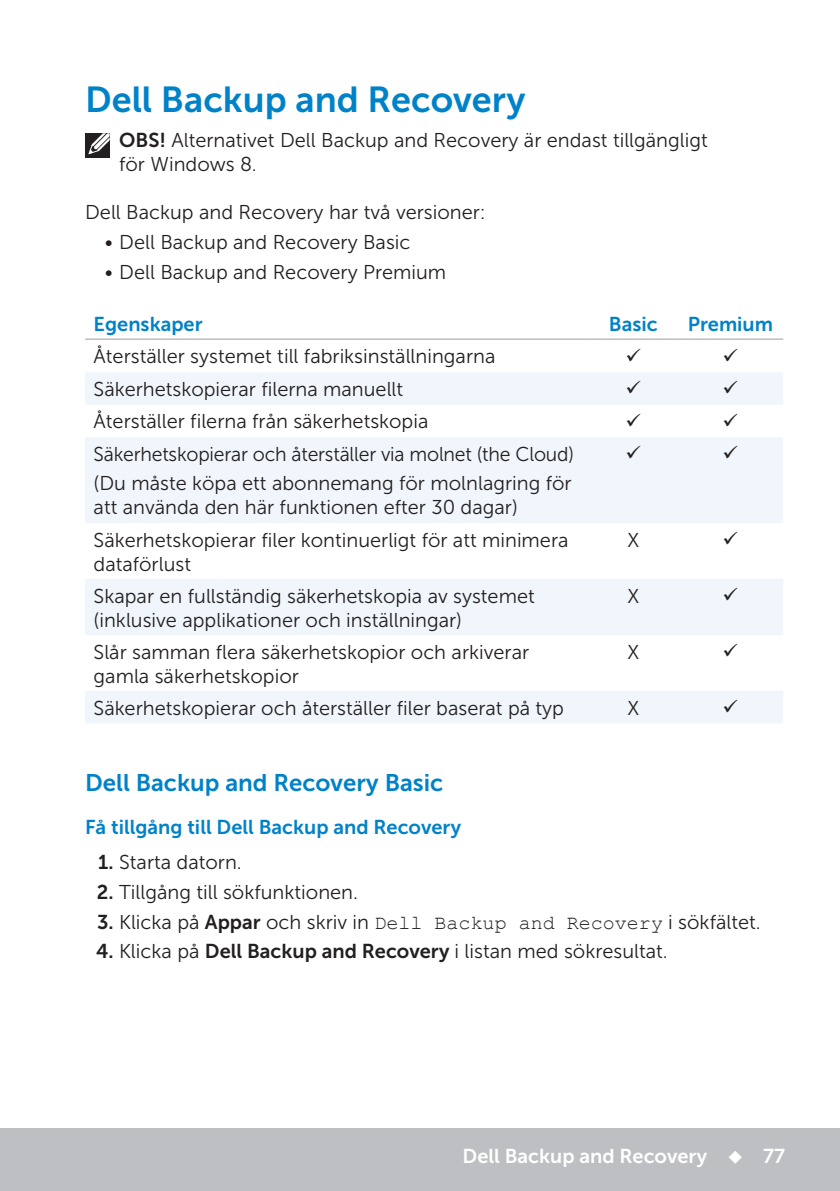
<style>
.page{position:relative;width:840px;height:1191px;background:#fff}
.page>*{position:absolute;margin:0;border:0;box-sizing:border-box;transform-origin:0 0}
.t1{font:36px "Museo Sans For Dell 700";color:#0082c8}
.t2{font:24px "Museo Sans For Dell 700";color:#0082c8}
.t3{font:20px/24px "Museo Sans For Dell 300";color:#231f20}
.t4{font:20px "Museo Sans For Dell 700";color:#0082c8}
.t5{font:20px "Museo Sans For Dell 700";color:#fff}
.s1{font-family:"Museo Sans For Dell 700"}
.s2{font-family:"Courier New"}
</style>
<div class="page">
<div style="left:0;top:1128px;width:839px;height:63px;background:#bebfc2"></div>
<svg style="left:85px;top:373px;width:697px;height:350px;fill:#f0f6fb"></svg>
<hr style="left:85px;top:338px;width:503px;height:2px;background:#bcbdc0">
<hr style="left:588px;top:338px;width:89px;height:2px;background:#bcbdc0">
<hr style="left:677px;top:338px;width:105px;height:2px;background:#bcbdc0">
<div style="left:85px;top:133px;width:24px;height:25px;background:#231f20"></div>
<svg style="left:88px;top:133px;width:22px;height:22px"></svg>
<svg style="left:626px;top:381px;width:14px;height:13px"></svg>
<svg style="left:723px;top:381px;width:14px;height:13px"></svg>
<svg style="left:626px;top:413px;width:14px;height:13px"></svg>
<svg style="left:723px;top:413px;width:14px;height:13px"></svg>
<svg style="left:626px;top:445px;width:14px;height:14px"></svg>
<svg style="left:723px;top:445px;width:14px;height:14px"></svg>
<svg style="left:723px;top:531px;width:14px;height:13px"></svg>
<svg style="left:723px;top:587px;width:14px;height:13px"></svg>
<svg style="left:723px;top:643px;width:14px;height:13px"></svg>
<svg style="left:723px;top:699px;width:14px;height:13px"></svg>
<h1 class="t1" style="left:85px;top:80px;width:442px">Dell Backup and Recovery</h1>
<p class="t3" style="left:119px;top:129px;width:589px"><span class="s1">OBS!</span> Alternativet Dell Backup and Recovery är endast tillgängligt för Windows 8.</p>
<p class="t3" style="left:85px;top:201px;width:402px">Dell Backup and Recovery har två versioner:</p>
<p class="t3" style="left:105px;top:230px;width:307px">• Dell Backup and Recovery Basic</p>
<p class="t3" style="left:105px;top:260px;width:342px">• Dell Backup and Recovery Premium</p>
<p class="t4" style="left:94px;top:313px;width:110px">Egenskaper</p>
<p class="t4" style="left:608px;top:313px;width:50px">Basic</p>
<p class="t4" style="left:687px;top:313px;width:87px">Premium</p>
<p class="t3" style="left:94px;top:345px;width:403px">Återställer systemet till fabriksinställningarna</p>
<p class="t3" style="left:94px;top:377px;width:311px">Säkerhetskopierar filerna manuellt</p>
<p class="t3" style="left:94px;top:409px;width:336px">Återställer filerna från säkerhetskopia</p>
<p class="t3" style="left:94px;top:439px;width:481px;line-height:29.6px">Säkerhetskopierar och återställer via molnet (the Cloud) (Du måste köpa ett abonnemang för molnlagring för</p>
<p class="t3" style="left:94px;top:496px;width:425px">att använda den här funktionen efter 30 dagar)</p>
<p class="t3" style="left:94px;top:528px;width:476px">Säkerhetskopierar filer kontinuerligt för att minimera dataförlust</p>
<p class="t3" style="left:627px;top:528px;width:13px">X</p>
<p class="t3" style="left:94px;top:584px;width:442px">Skapar en fullständig säkerhetskopia av systemet (inklusive applikationer och inställningar)</p>
<p class="t3" style="left:627px;top:584px;width:13px">X</p>
<p class="t3" style="left:94px;top:640px;width:437px">Slår samman flera säkerhetskopior och arkiverar gamla säkerhetskopior</p>
<p class="t3" style="left:627px;top:640px;width:13px">X</p>
<p class="t3" style="left:93px;top:696px;width:471px">Säkerhetskopierar och återställer filer baserat på typ</p>
<p class="t3" style="left:627px;top:696px;width:13px">X</p>
<p class="t2" style="left:85px;top:769px;width:359px">Dell Backup and Recovery Basic</p>
<p class="t4" style="left:85px;top:816px;width:377px">Få tillgång till Dell Backup and Recovery</p>
<p class="t3" style="left:98px;top:850px;width:145px"><span class="s1">1.</span> Starta datorn.</p>
<p class="t3" style="left:97px;top:880px;width:263px"><span class="s1">2.</span> Tillgång till sökfunktionen.</p>
<p class="t3" style="left:97px;top:910px;width:665px"><span class="s1">3.</span> Klicka på <span class="s1">Appar</span> och skriv in <span class="s2">Dell Backup and Recovery</span> i sökfältet.</p>
<p class="t3" style="left:96px;top:939px;width:572px"><span class="s1">4.</span> Klicka på <span class="s1">Dell Backup and Recovery</span> i listan med sökresultat.</p>
<p class="t5" style="left:462px;top:1144px;width:324px">Dell Backup and Recovery ◆ 77</p>
</div>
